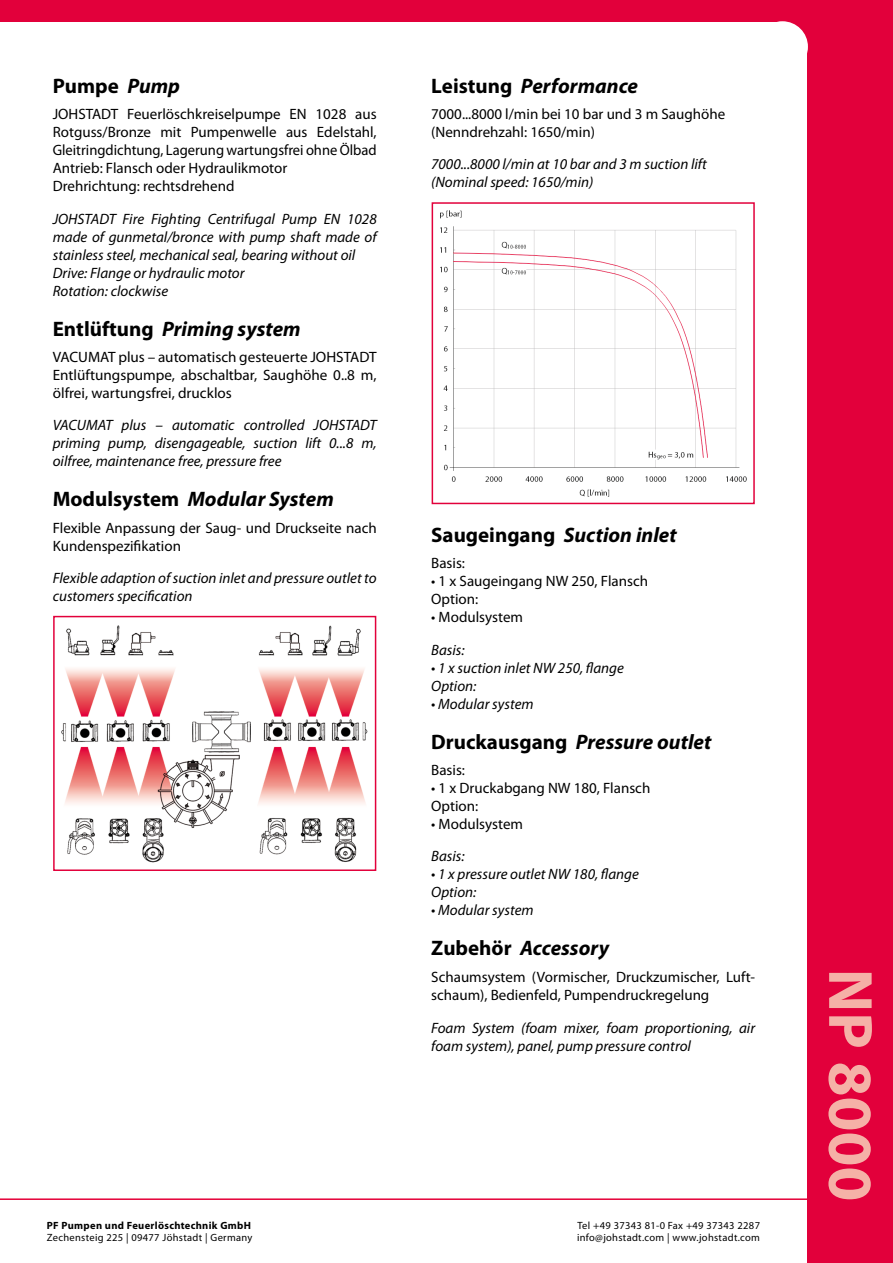
<style>
.page{position:relative;width:893px;height:1263px;background:#fff}
.page>*{position:absolute;margin:0;border:0;box-sizing:border-box;transform-origin:0 0}
.t1{font:700 63px "Myriad Pro";color:#f5b1a7}
.t2{font:italic 700 21px "Myriad Pro";color:#000}
.t3{font:700 21px "Myriad Pro";color:#000}
.t4{font:italic 15px/18px "Myriad Pro";color:#000}
.t5{font:15px/18px "Myriad Pro";color:#000}
.t6{font:10.5px/12.6px "Myriad Pro";letter-spacing:.03em;color:#010000}
.t7{font:700 10.5px "Myriad Pro";letter-spacing:.03em;color:#010000}
.s1{font-style:italic}
.s2{font-style:normal}
</style>
<div class="page">
<hr style="left:0;top:1198px;width:893px;height:2px;background:#e50038">
<div style="left:808px;top:0;width:85px;height:1263px;background:#e2003b"></div>
<div style="left:0;top:0;width:893px;height:21px;background:#e2003b"></div>
<div style="left:782px;top:0;width:51px;height:47px;background:#e2003b"></div>
<div style="left:757px;top:21px;width:51px;height:51px;background:#fff;border-radius:50%"></div>
<img style="left:62px;top:625px;width:306px;height:237px">
<div style="left:53px;top:616px;width:323px;height:255px;border:2px solid #e2003b"></div>
<img style="left:440px;top:210px;width:306px;height:286px">
<div style="left:432px;top:202px;width:323px;height:302px;border:2px solid #e2003b"></div>
<h2 class="t3" style="left:53px;top:72px;width:129px">Pumpe <span class="s1">Pump</span></h2>
<p class="t5" style="left:53px;top:105px;width:325px">JOHSTADT Feuerlöschkreiselpumpe EN 1028 aus Rotguss/Bronze mit Pumpenwelle aus Edelstahl, Gleitringdichtung, Lagerung wartungsfrei ohne Ölbad Antrieb: Flansch oder Hydraulikmotor Drehrichtung: rechtsdrehend</p>
<p class="t4" style="left:53px;top:209px;width:325px">JOHSTADT Fire Fighting Centrifugal Pump EN 1028 made of gunmetal/bronce with pump shaft made of stainless steel, mechanical seal, bearing without oil Drive: Flange or hydraulic motor<br>Rotation: clockwise</p>
<h2 class="t2" style="left:53px;top:315px;width:249px"><span class="s2">Entlüftung</span> Priming system</h2>
<p class="t5" style="left:53px;top:348px;width:325px;text-align:justify">VACUMAT plus – automatisch gesteuerte JOHSTADT Entlüftungspumpe, abschaltbar, Saughöhe 0..8 m, ölfrei, wartungsfrei, drucklos</p>
<p class="t4" style="left:53px;top:416px;width:325px;text-align:justify">VACUMAT plus – automatic controlled JOHSTADT priming pump, disengageable, suction lift 0...8 m, oilfree, maintenance free, pressure free</p>
<h2 class="t2" style="left:53px;top:485px;width:283px"><span class="s2">Modulsystem</span> Modular System</h2>
<p class="t5" style="left:53px;top:518px;width:325px">Flexible Anpassung der Saug- und Druckseite nach<br>Kundenspezifikation</p>
<p class="t4" style="left:53px;top:569px;width:325px">Flexible adaption of suction inlet and pressure outlet to customers specification</p>
<h2 class="t2" style="left:431px;top:72px;width:208px"><span class="s2">Leistung</span> Performance</h2>
<p class="t5" style="left:431px;top:105px;width:295px">7000...8000 l/min bei 10 bar und 3 m Saughöhe (Nenndrehzahl: 1650/min)</p>
<p class="t4" style="left:431px;top:155px;width:277px">7000...8000 l/min at 10 bar and 3 m suction lift (Nominal speed: 1650/min)</p>
<h2 class="t2" style="left:431px;top:521px;width:247px"><span class="s2">Saugeingang</span> Suction inlet</h2>
<p class="t5" style="left:431px;top:554px;width:35px">Basis:</p>
<p class="t5" style="left:431px;top:572px;width:218px">• 1 x Saugeingang NW 250, Flansch<br>Option:</p>
<p class="t5" style="left:431px;top:608px;width:93px">• Modulsystem</p>
<p class="t4" style="left:431px;top:640px;width:35px">Basis:</p>
<p class="t4" style="left:431px;top:658px;width:194px">• 1 x suction inlet NW 250, flange<br>Option:</p>
<p class="t4" style="left:431px;top:694px;width:104px">• Modular system</p>
<h2 class="t2" style="left:431px;top:728px;width:282px"><span class="s2">Druckausgang</span> Pressure outlet</h2>
<p class="t5" style="left:431px;top:761px;width:35px">Basis:</p>
<p class="t5" style="left:431px;top:779px;width:221px">• 1 x Druckabgang NW 180, Flansch<br>Option:</p>
<p class="t5" style="left:431px;top:815px;width:93px">• Modulsystem</p>
<p class="t4" style="left:431px;top:847px;width:35px">Basis:</p>
<p class="t4" style="left:431px;top:865px;width:209px">• 1 x pressure outlet NW 180, flange<br>Option:</p>
<p class="t4" style="left:431px;top:901px;width:104px">• Modular system</p>
<h2 class="t2" style="left:431px;top:934px;width:179px"><span class="s2">Zubehör</span> Accessory</h2>
<p class="t5" style="left:431px;top:967px;width:325px">Schaumsystem (Vormischer, Druckzumischer, Luft&shy;schaum), Bedienfeld, Pumpendruckregelung</p>
<p class="t4" style="left:431px;top:1018px;width:325px">Foam System (foam mixer, foam proportioning, air foam system), panel, pump pressure control</p>
<p class="t7" style="left:47px;top:1218px;width:204px">PF Pumpen und Feuerlöschtechnik GmbH</p>
<p class="t6" style="left:47px;top:1231px;width:207px">Zechensteig 225 | 09477 Jöhstadt | Germany</p>
<p class="t6" style="left:577px;top:1219px;width:184px">Tel +49 37343 81-0 Fax +49 37343 2287 info@johstadt.com | www.johstadt.com</p>
<h1 class="t1" style="left:891px;top:969px;width:234px;rotate:90deg">NP 8000</h1>
</div>
